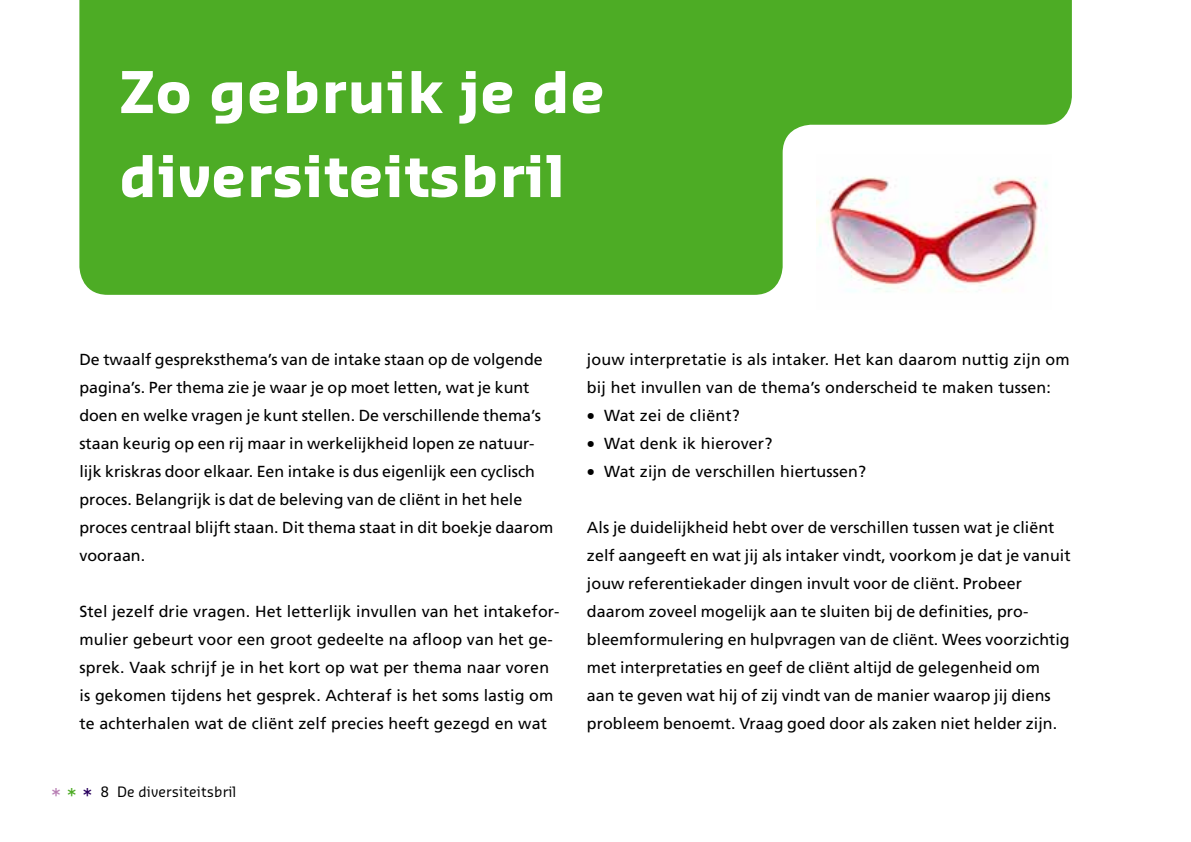
<style>
.page{position:relative;width:1191px;height:842px;background:#fff}
.page>*{position:absolute;margin:0;border:0;box-sizing:border-box;transform-origin:0 0}
.t1{font:700 56px/84px "Sansa";letter-spacing:.02em;color:#fff}
.t2{font:16px/28px "Frutiger";letter-spacing:.005em;color:#000}
.t3{font:14px "Sansa";letter-spacing:.01em;color:#000}
.s1{font-size:20px;color:#b87fb4}
.s2{font-size:20px;color:#4dac25}
.s3{font-size:20px;color:#29015e}
.s4{font-family:"Sansa";font-weight:700}
</style>
<div class="page">
<div style="left:79px;top:0;width:992px;height:295px;background:#4dac25"></div>
<svg style="left:797px;top:141px;width:274px;height:154px"></svg>
<img style="left:816px;top:154px;width:235px;height:141px">
<h1 class="t1" style="left:119px;top:48px;width:487px">Zo gebruik je de diversiteitsbril</h1>
<p class="t2" style="left:79px;top:345px;width:475px">De twaalf gespreksthema’s van de intake staan op de volgende pagina’s. Per thema zie je waar je op moet letten, wat je kunt doen en welke vragen je kunt stellen. De verschillende thema’s staan keurig op een rij maar in werkelijkheid lopen ze natuur&shy;lijk kriskras door elkaar. Een intake is dus eigenlijk een cyclisch proces. Belangrijk is dat de beleving van de cliënt in het hele proces centraal blijft staan. Dit thema staat in dit boekje daarom vooraan.</p>
<p class="t2" style="left:79px;top:597px;width:481px">Stel jezelf drie vragen. Het letterlijk invullen van het intakefor&shy;mulier gebeurt voor een groot gedeelte na afloop van het ge&shy;sprek. Vaak schrijf je in het kort op wat per thema naar voren is gekomen tijdens het gesprek. Achteraf is het soms lastig om te achterhalen wat de cliënt zelf precies heeft gezegd en wat</p>
<p class="t3" style="left:51px;top:783px;width:187px"><span class="s1">*</span> <span class="s2">*</span> <span class="s3">*</span> 8 De diversiteitsbril</p>
<p class="t2" style="left:587px;top:345px;width:484px">jouw interpretatie is als intaker. Het kan daarom nuttig zijn om bij het invullen van de thema’s onderscheid te maken tussen:</p>
<p class="t2" style="left:587px;top:401px;width:154px"><span class="s4">•</span> Wat zei de cliënt?</p>
<p class="t2" style="left:587px;top:429px;width:187px"><span class="s4">•</span> Wat denk ik hierover?</p>
<p class="t2" style="left:587px;top:457px;width:281px"><span class="s4">•</span> Wat zijn de verschillen hiertussen?</p>
<p class="t2" style="left:587px;top:513px;width:485px">Als je duidelijkheid hebt over de verschillen tussen wat je cliënt zelf aangeeft en wat jij als intaker vindt, voorkom je dat je vanuit jouw referentiekader dingen invult voor de cliënt. Probeer daarom zoveel mogelijk aan te sluiten bij de definities, pro&shy;bleemformulering en hulpvragen van de cliënt. Wees voorzichtig met interpretaties en geef de cliënt altijd de gelegenheid om aan te geven wat hij of zij vindt van de manier waarop jij diens probleem benoemt. Vraag goed door als zaken niet helder zijn.</p>
</div>
